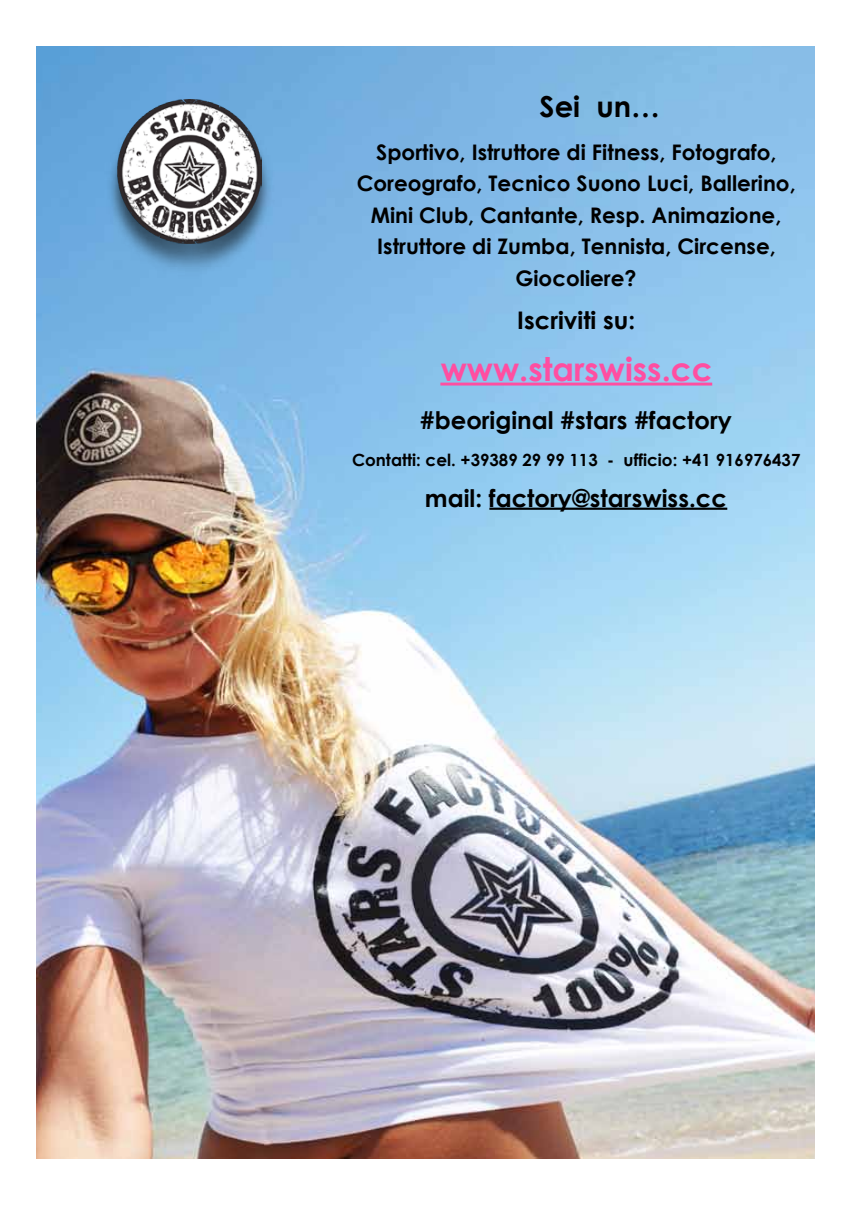
<style>
.page{position:relative;width:851px;height:1205px;background:#fff}
.page>*{position:absolute;margin:0;border:0;box-sizing:border-box;transform-origin:0 0}
.t1{font:700 32.62px "Century Gothic";color:#ff4ea1}
.t2{font:700 28.88px "Century Gothic";color:#000}
.t3{font:700 24.25px "Century Gothic";color:#000}
.t4{font:700 21.5px/31.5px "Century Gothic";color:#000;text-align:center}
.t5{font:700 16.75px "Century Gothic";color:#000}
</style>
<div class="page">
<img style="left:36px;top:47px;width:778px;height:1111px">
<img style="left:80px;top:47px;width:219px;height:294px">
<img style="left:118px;top:100px;width:143px;height:144px">
<hr style="left:440px;top:383px;width:272px;height:2px;background:#ff4ea1">
<hr style="left:489px;top:508px;width:238px;height:2px;background:#000">
<h2 class="t2" style="left:539px;top:88px;width:122px">Sei un…</h2>
<p class="t4" style="left:356px;top:136px;width:440px">Sportivo, Istruttore di Fitness, Fotografo, Coreografo, Tecnico Suono Luci, Ballerino, Mini Club, Cantante, Resp. Animazione, Istruttore di Zumba, Tennista, Circense, Giocoliere?</p>
<p class="t3" style="left:517px;top:304px;width:119px">Iscriviti su:</p>
<h1 class="t1" style="left:440px;top:348px;width:273px">www.starswiss.cc</h1>
<p class="t3" style="left:420px;top:405px;width:313px">#beoriginal #stars #factory</p>
<p class="t5" style="left:352px;top:449px;width:450px">Contatti: cel. +39389 29 99 113 - ufficio: +41 916976437</p>
<p class="t3" style="left:425px;top:483px;width:303px">mail: factory@starswiss.cc</p>
</div>
